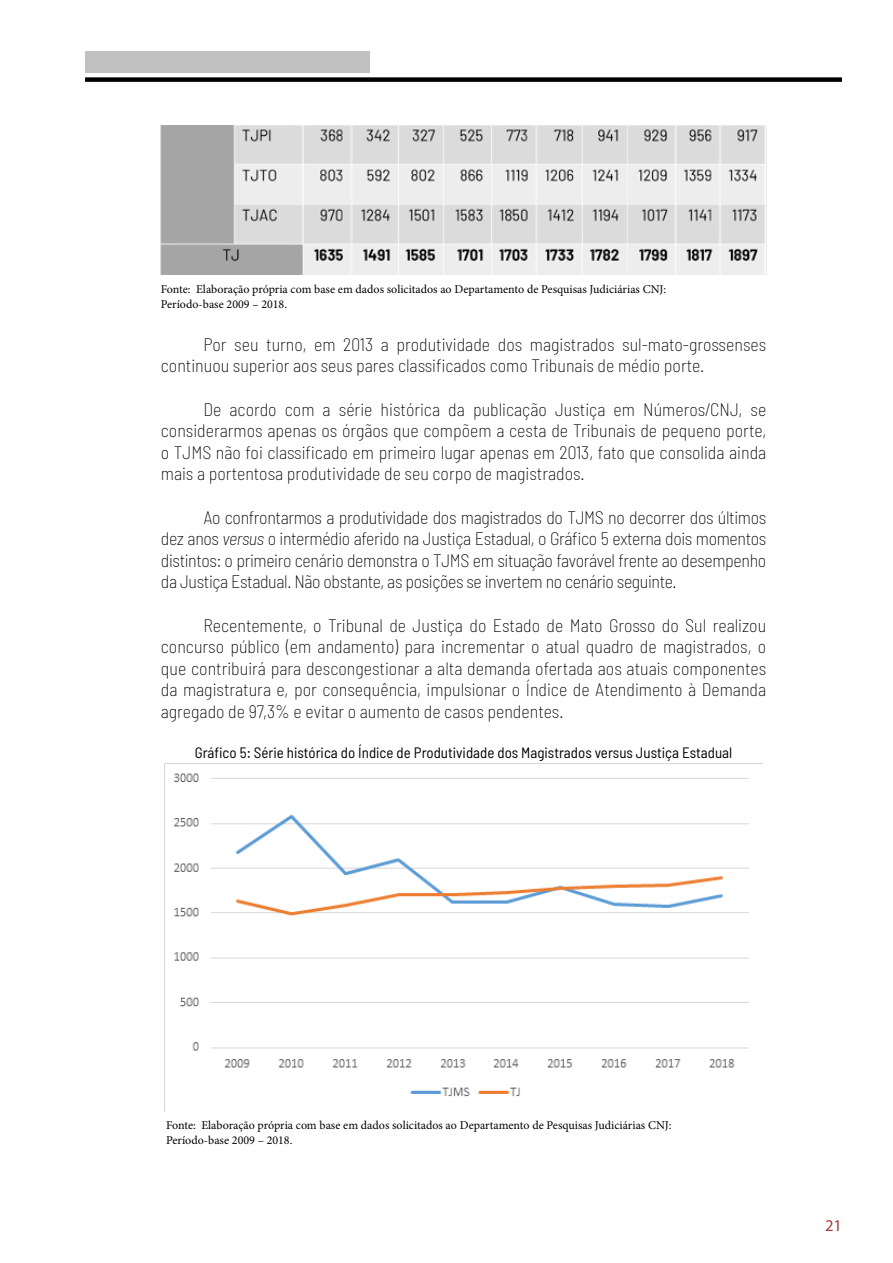
<style>
.page{position:relative;width:893px;height:1263px;background:#fff}
.page>*{position:absolute;margin:0;border:0;box-sizing:border-box;transform-origin:0 0}
.t1{font:200 semi-condensed 18px/21.6px "Barlow";color:#000;text-align:justify}
.t2{font:16.5px "Myriad Pro";color:#a53c38}
.t3{font:semi-condensed 15px "Barlow";color:#000}
.t4{font:12px/14.4px "Minion Pro";color:#000}
.s1{font-style:italic}
</style>
<div class="page">
<div style="left:85px;top:77px;width:757px;height:5px;background:#000"></div>
<img style="left:165px;top:763px;width:597px;height:334px">
<img style="left:161px;top:125px;width:606px;height:149px">
<p class="t4" style="left:161px;top:282px;width:507px">Fonte: Elaboração própria com base em dados solicitados ao Departamento de Pesquisas Judiciárias CNJ:<br>Período-base 2009 – 2018.</p>
<p class="t1" style="left:161px;top:333px;width:607px;text-indent:43px">Por seu turno, em 2013 a produtividade dos magistrados sul-mato-grossenses continuou superior aos seus pares classificados como Tribunais de médio porte.</p>
<p class="t1" style="left:161px;top:398px;width:607px;text-indent:43px">De acordo com a série histórica da publicação Justiça em Números/CNJ, se considerarmos apenas os órgãos que compõem a cesta de Tribunais de pequeno porte, o TJMS não foi classificado em primeiro lugar apenas em 2013, fato que consolida ainda mais a portentosa produtividade de seu corpo de magistrados.</p>
<p class="t1" style="left:161px;top:506px;width:607px;text-indent:43px">Ao confrontarmos a produtividade dos magistrados do TJMS no decorrer dos últimos dez anos <span class="s1">versus</span> o intermédio aferido na Justiça Estadual, o Gráfico 5 externa dois momentos distintos: o primeiro cenário demonstra o TJMS em situação favorável frente ao desempenho da Justiça Estadual. Não obstante, as posições se invertem no cenário seguinte.</p>
<p class="t1" style="left:161px;top:614px;width:607px;text-indent:43px">Recentemente, o Tribunal de Justiça do Estado de Mato Grosso do Sul realizou concurso público (em andamento) para incrementar o atual quadro de magistrados, o que contribuirá para descongestionar a alta demanda ofertada aos atuais componentes da magistratura e, por consequência, impulsionar o Índice de Atendimento à Demanda agregado de 97,3% e evitar o aumento de casos pendentes.</p>
<p class="t3" style="left:195px;top:743px;width:539px">Gráfico 5: Série histórica do Índice de Produtividade dos Magistrados versus Justiça Estadual</p>
<p class="t4" style="left:166px;top:1118px;width:507px">Fonte: Elaboração própria com base em dados solicitados ao Departamento de Pesquisas Judiciárias CNJ:<br>Período-base 2009 – 2018.</p>
<p class="t2" style="left:825px;top:1215px;width:18px">21</p>
</div>
